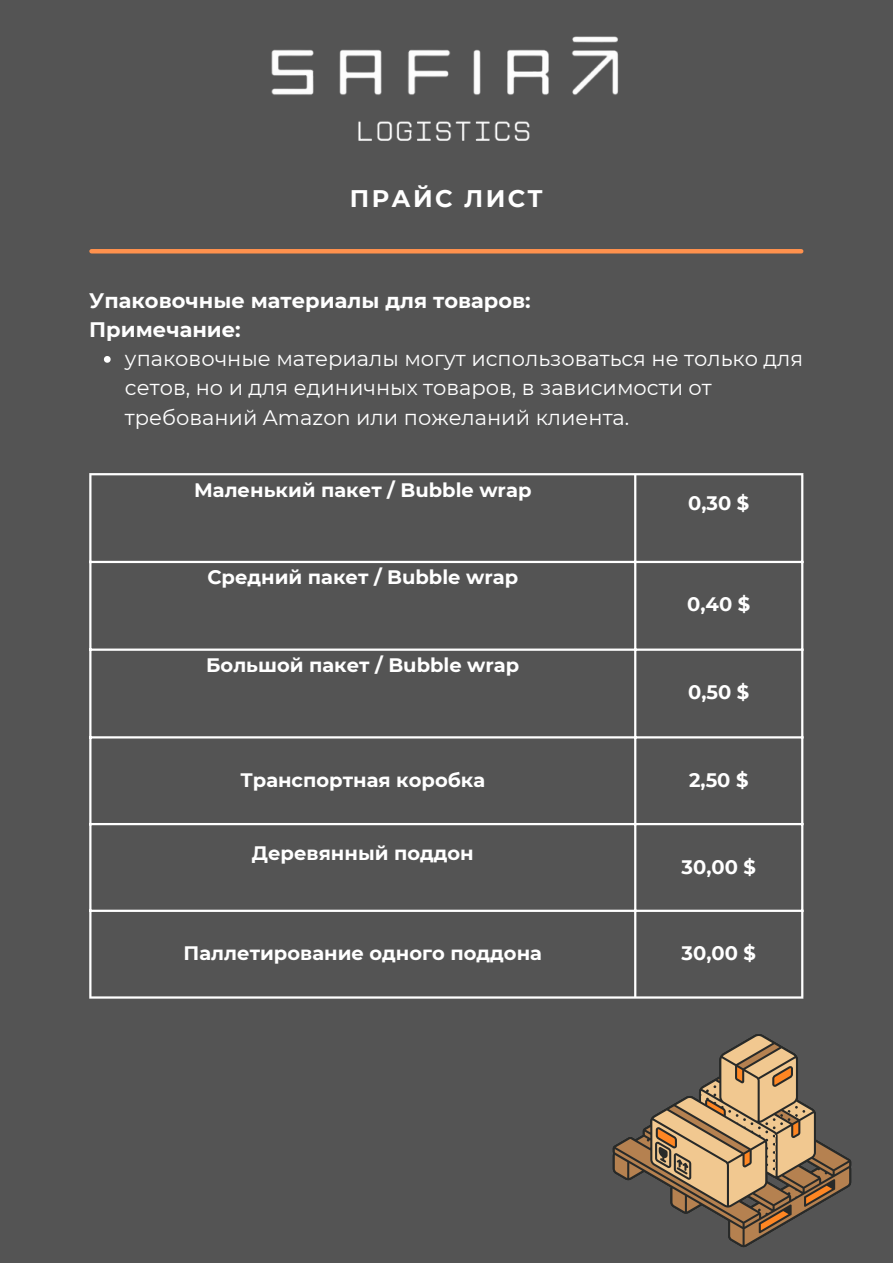
<style>
.page{position:relative;width:893px;height:1264px;background:#fff}
.page>*{position:absolute;margin:0;border:0;box-sizing:border-box;transform-origin:0 0}
.t1{font:700 24px "Montserrat";letter-spacing:.1em;color:#fff}
.t2{font:21px/29.2px "Montserrat";color:#fff}
.t3{font:700 21px "Montserrat";color:#fff}
.t4{font:700 19.5px "Montserrat";color:#fff}
</style>
<div class="page">
<div style="left:0;top:0;width:892px;height:1262px;background:#545454"></div>
<hr style="left:91px;top:249px;width:710px;height:4px;background:#ff914d">
<img style="left:271px;top:36px;width:348px;height:105px">
<hr style="left:89px;top:475px;width:2px;height:521px;background:#fff">
<hr style="left:634px;top:475px;width:2px;height:521px;background:#fff">
<hr style="left:801px;top:475px;width:2px;height:521px;background:#fff">
<hr style="left:89px;top:473px;width:714px;height:2px;background:#fff">
<hr style="left:89px;top:561px;width:714px;height:2px;background:#fff">
<hr style="left:89px;top:648px;width:714px;height:2px;background:#fff">
<hr style="left:89px;top:736px;width:714px;height:2px;background:#fff">
<hr style="left:89px;top:823px;width:714px;height:2px;background:#fff">
<hr style="left:89px;top:909px;width:714px;height:2px;background:#fff">
<hr style="left:89px;top:996px;width:714px;height:2px;background:#fff">
<svg style="left:612px;top:1034px;width:239px;height:213px"></svg>
<svg style="left:104px;top:356px;width:7px;height:7px"></svg>
<p class="t1" style="left:350px;top:184px;width:194px">ПРАЙС ЛИСТ</p>
<p class="t3" style="left:89px;top:287px;width:443px">Упаковочные материалы для товаров:</p>
<p class="t3" style="left:89px;top:316px;width:153px">Примечание:</p>
<p class="t2" style="left:125px;top:344px;width:679px">упаковочные материалы могут использоваться не только для сетов, но и для единичных товаров, в зависимости от требований Amazon или пожеланий клиента.</p>
<p class="t4" style="left:194px;top:478px;width:339px">Маленький пакет / Bubble wrap</p>
<p class="t4" style="left:207px;top:565px;width:312px">Средний пакет / Bubble wrap</p>
<p class="t4" style="left:206px;top:653px;width:315px">Большой пакет / Bubble wrap</p>
<p class="t4" style="left:688px;top:491px;width:63px">0,30 $</p>
<p class="t4" style="left:687px;top:592px;width:64px">0,40 $</p>
<p class="t4" style="left:688px;top:680px;width:63px">0,50 $</p>
<p class="t4" style="left:240px;top:768px;width:246px">Транспортная коробка</p>
<p class="t4" style="left:689px;top:768px;width:61px">2,50 $</p>
<p class="t4" style="left:252px;top:841px;width:223px">Деревянный поддон</p>
<p class="t4" style="left:681px;top:854px;width:76px">30,00 $</p>
<p class="t4" style="left:184px;top:941px;width:360px">Паллетирование одного поддона</p>
<p class="t4" style="left:681px;top:941px;width:76px">30,00 $</p>
</div>
